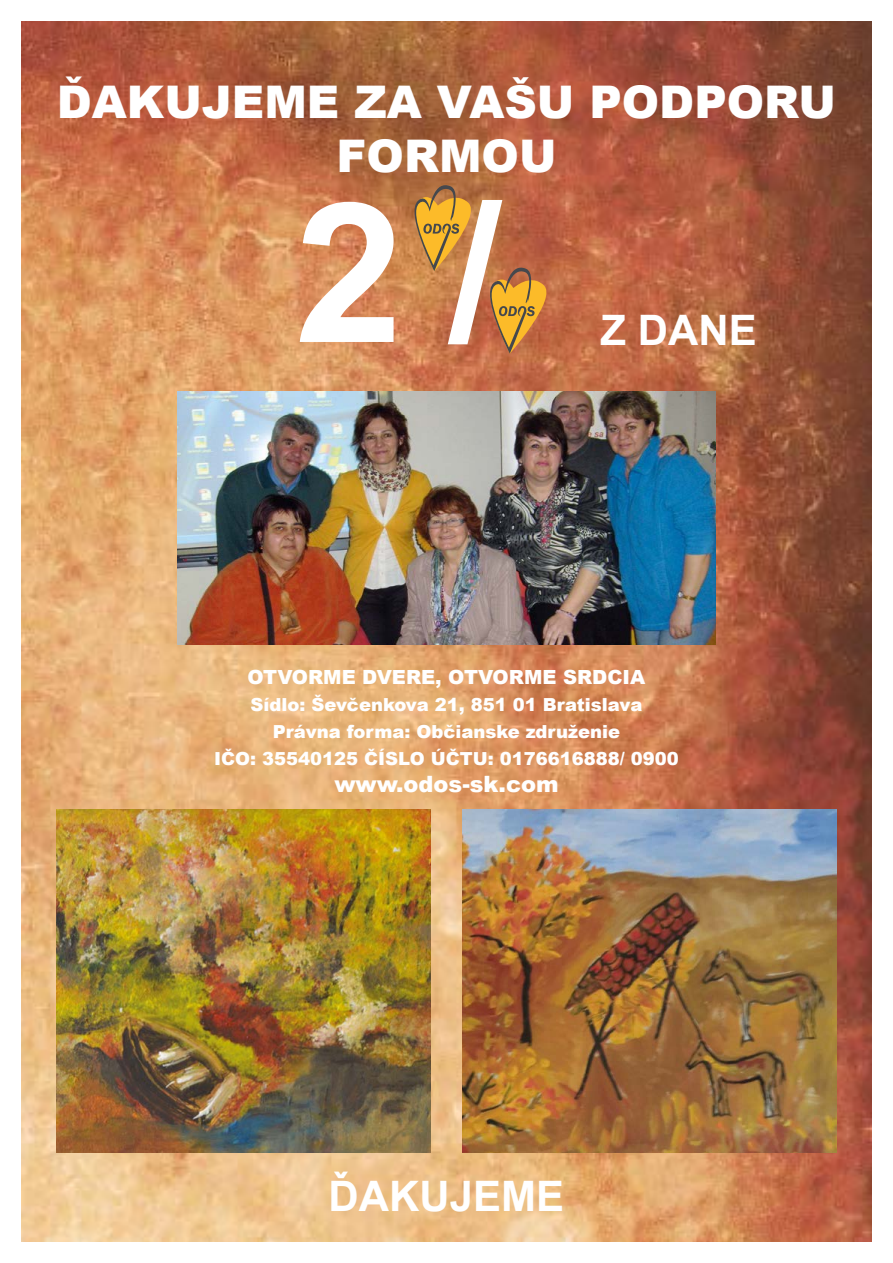
<style>
.page{position:relative;width:893px;height:1263px;background:#fff}
.page>*{position:absolute;margin:0;border:0;box-sizing:border-box;transform-origin:0 0}
.t1{font:700 195px "Arial";color:#fff}
.t2{font:900 45px/54px "Arial";color:#fff;text-align:center}
.t3{font:700 42px "Arial";color:#fff}
.t4{font:900 22.5px "Arial";color:#fff}
.t5{font:900 19.5px "Arial";color:#fff}
.t6{font:900 18px/27px "Arial";color:#fff;text-align:center}
</style>
<div class="page">
<img style="left:21px;top:21px;width:851px;height:1221px">
<svg style="left:414px;top:185px;width:57px;height:86px;background:#cb913b"></svg>
<svg style="left:490px;top:268px;width:56px;height:86px;background:#ca8939"></svg>
<img style="left:177px;top:391px;width:539px;height:253px">
<img style="left:57px;top:810px;width:374px;height:342px">
<img style="left:462px;top:810px;width:374px;height:342px">
<h2 class="t2" style="left:57px;top:74px;width:781px">ĎAKUJEME ZA VAŠU PODPORU<br>FORMOU</h2>
<h1 class="t1" style="left:295px;top:145px;width:209px">2/</h1>
<h3 class="t3" style="left:601px;top:303px;width:158px">Z DANE</h3>
<p class="t5" style="left:248px;top:663px;width:399px">OTVORME DVERE, OTVORME SRDCIA</p>
<p class="t6" style="left:214px;top:690px;width:466px">Sídlo: Ševčenkova 21, 851 01 Bratislava<br>Právna forma: Občianske združenie<br>IČO: 35540125 ČÍSLO ÚČTU: 0176616888/ 0900</p>
<p class="t4" style="left:334px;top:767px;width:226px">www.odos-sk.com</p>
<h3 class="t3" style="left:329px;top:1168px;width:237px">ĎAKUJEME</h3>
</div>
